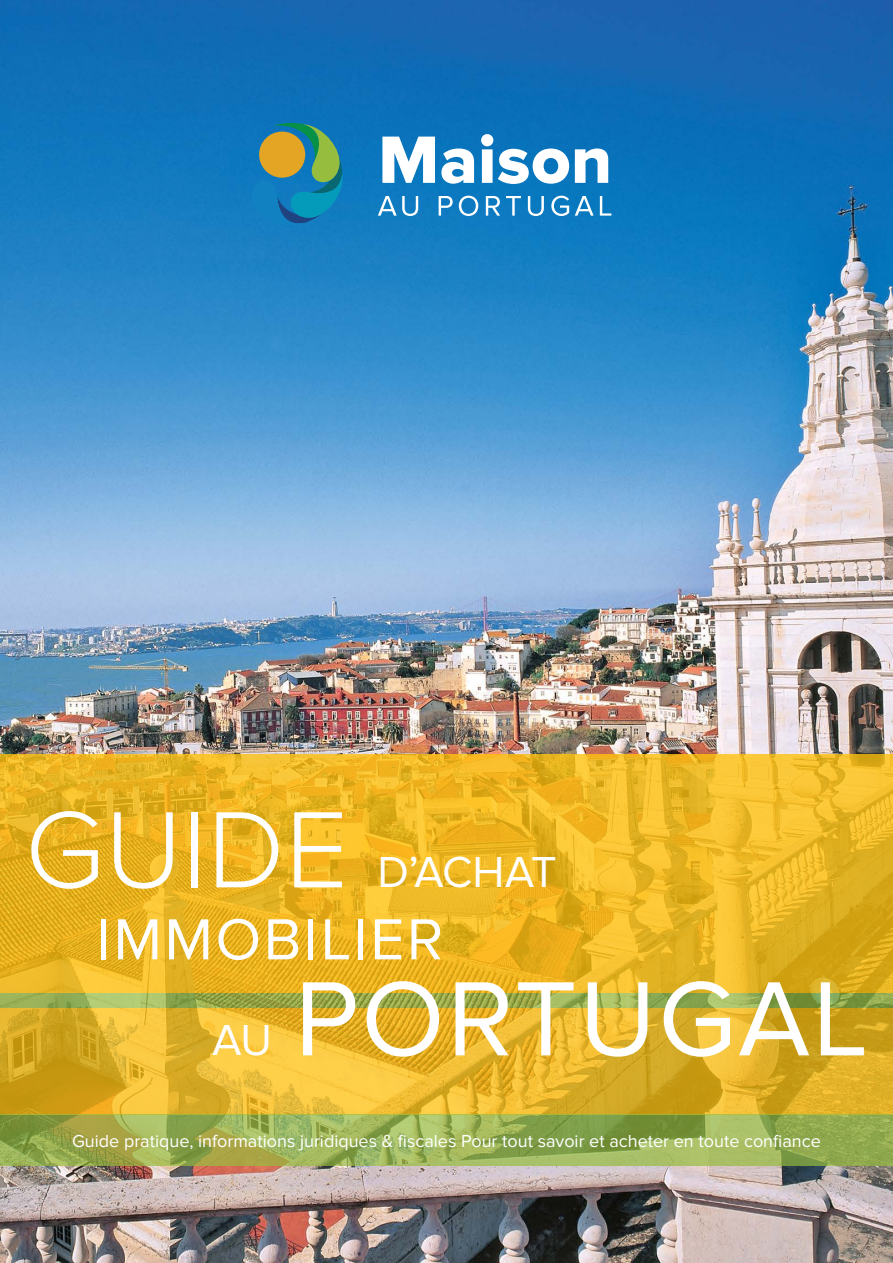
<style>
.page{position:relative;width:893px;height:1263px;background:#fff}
.page>*{position:absolute;margin:0;border:0;box-sizing:border-box;transform-origin:0 0}
.t1{font:300 112.5px "Proxima Nova";color:#fff}
.t2{font:109.5px "Proxima Nova";letter-spacing:.02em;color:#fff}
.t3{font:60px "Proxima Nova";letter-spacing:.04em;color:#fff}
.t4{font:45px "Proxima Nova";letter-spacing:-.025em;color:#fff}
.t5{font:18px "Proxima Nova";color:#fff}
</style>
<div class="page">
<img style="left:0;top:0;width:893px;height:1263px">
<svg style="left:378px;top:196px;width:40px;height:20px"></svg>
<svg style="left:439px;top:196px;width:14px;height:20px"></svg>
<svg style="left:459px;top:196px;width:19px;height:20px"></svg>
<svg style="left:486px;top:196px;width:14px;height:20px"></svg>
<svg style="left:506px;top:196px;width:15px;height:20px"></svg>
<svg style="left:528px;top:196px;width:16px;height:20px"></svg>
<svg style="left:551px;top:196px;width:18px;height:20px"></svg>
<svg style="left:575px;top:196px;width:19px;height:20px"></svg>
<svg style="left:600px;top:196px;width:11px;height:20px"></svg>
<svg style="left:244px;top:122px;width:101px;height:109px;background:#3a8894"></svg>
<svg style="left:382px;top:137px;width:53px;height:46px"></svg>
<svg style="left:441px;top:149px;width:33px;height:35px"></svg>
<svg style="left:481px;top:134px;width:88px;height:50px"></svg>
<svg style="left:575px;top:149px;width:33px;height:34px"></svg>
<svg style="left:0;top:755px;width:893px;height:238px;background:#ebb523"></svg>
<svg style="left:0;top:1008px;width:893px;height:106px;background:#e2b22b"></svg>
<svg style="left:0;top:1114px;width:893px;height:51px;background:#97ad53"></svg>
<svg style="left:0;top:993px;width:893px;height:15px;background:#94aa50"></svg>
<h1 class="t1" style="left:25px;top:785px;width:325px">GUIDE</h1>
<h3 class="t4" style="left:378px;top:846px;width:181px">D’ACHAT</h3>
<h3 class="t3" style="left:97px;top:905px;width:348px">IMMOBILIER</h3>
<h3 class="t4" style="left:212px;top:1014px;width:61px">AU</h3>
<h2 class="t2" style="left:295px;top:956px;width:575px">PORTUGAL</h2>
<p class="t5" style="left:72px;top:1130px;width:750px">Guide pratique, informations juridiques &amp; fiscales Pour tout savoir et acheter en toute confiance</p>
</div>
